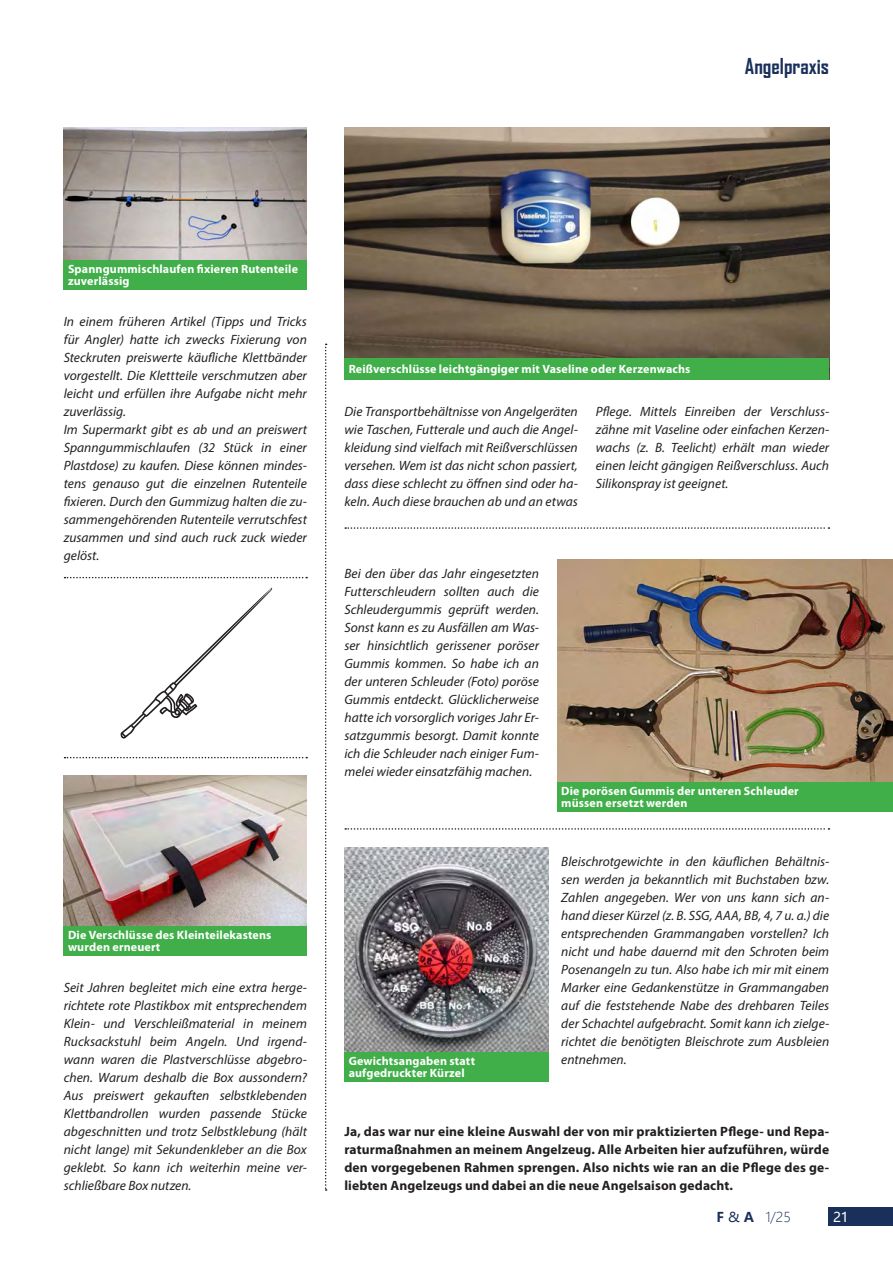
<style>
.page{position:relative;width:893px;height:1263px;background:#fff}
.page>*{position:absolute;margin:0;border:0;box-sizing:border-box;transform-origin:0 0}
.t1{font:700 21px "Agency FB";color:#1a2f5a}
.t2{font:italic 13.5px/18px "Myriad Pro";letter-spacing:.005em;color:#231f20;text-align:justify}
.t3{font:700 13.5px/18px "Myriad Pro";letter-spacing:.01em;color:#231f20;text-align:justify}
.t4{font:300 13.5px "Microsoft Ya Hei";color:#1a2f5a}
.t5{font:13.5px "Microsoft Ya Hei";color:#fff}
.t6{font:700 12px/12px "Myriad Pro";letter-spacing:.015em;color:#fff}
.s1{font-weight:700}
.s2{font-weight:400}
</style>
<div class="page">
<div style="left:829px;top:1208px;width:64px;height:18px;background:#1a2f5a"></div>
<img style="left:344px;top:128px;width:485px;height:230px">
<img style="left:64px;top:128px;width:243px;height:132px">
<img style="left:557px;top:560px;width:336px;height:222px">
<img style="left:64px;top:776px;width:243px;height:150px">
<img style="left:344px;top:848px;width:205px;height:204px">
<svg style="left:345px;top:527px;width:484px;height:2px"></svg>
<svg style="left:65px;top:577px;width:242px;height:1px"></svg>
<svg style="left:65px;top:757px;width:242px;height:1px"></svg>
<svg style="left:345px;top:828px;width:484px;height:2px"></svg>
<svg style="left:325px;top:344px;width:2px;height:847px"></svg>
<svg style="left:120px;top:588px;width:152px;height:151px"></svg>
<div style="left:64px;top:260px;width:243px;height:30px;background:#40ae49"></div>
<div style="left:344px;top:358px;width:485px;height:22px;background:#40ae49"></div>
<div style="left:64px;top:926px;width:243px;height:30px;background:#40ae49"></div>
<div style="left:557px;top:782px;width:336px;height:30px;background:#40ae49"></div>
<div style="left:344px;top:1052px;width:205px;height:30px;background:#40ae49"></div>
<h1 class="t1" style="left:745px;top:53px;width:86px">Angelpraxis</h1>
<p class="t6" style="left:68px;top:263px;width:231px">Spanngummischlaufen fixieren Rutenteile zuverlässig</p>
<p class="t2" style="left:64px;top:312px;width:245px;text-align:left">In einem früheren Artikel (Tipps und Tricks für Angler) hatte ich zwecks Fixierung von Steckruten preiswerte käufliche Klettbänder vorgestellt. Die Klettteile verschmutzen aber leicht und erfüllen ihre Aufgabe nicht mehr zuverlässig.<br>Im Supermarkt gibt es ab und an preiswert Spanngummischlaufen (32 Stück in einer Plastdose) zu kaufen. Diese können mindes&shy;tens genauso gut die einzelnen Rutenteile fixieren. Durch den Gummizug halten die zu&shy;sammengehörenden Rutenteile verrutschfest zusammen und sind auch ruck zuck wieder gelöst.</p>
<p class="t6" style="left:68px;top:929px;width:205px">Die Verschlüsse des Kleinteilekastens wurden erneuert</p>
<p class="t2" style="left:64px;top:978px;width:245px">Seit Jahren begleitet mich eine extra herge&shy;richtete rote Plastikbox mit entsprechendem Klein- und Verschleißmaterial in meinem Rucksackstuhl beim Angeln. Und irgend&shy;wann waren die Plastverschlüsse abgebro&shy;chen. Warum deshalb die Box aussondern?<br>Aus preiswert gekauften selbstklebenden Klettbandrollen wurden passende Stücke abgeschnitten und trotz Selbstklebung (hält nicht lange) mit Sekundenkleber an die Box geklebt. So kann ich weiterhin meine ver&shy;schließbare Box nutzen.</p>
<p class="t6" style="left:349px;top:363px;width:343px">Reißverschlüsse leichtgängiger mit Vaseline oder Kerzenwachs</p>
<p class="t2" style="left:344px;top:402px;width:235px">Die Transportbehältnisse von Angelgeräten wie Taschen, Futterale und auch die Angel&shy;kleidung sind vielfach mit Reißverschlüssen versehen. Wem ist das nicht schon passiert, dass diese schlecht zu öffnen sind oder ha&shy;keln. Auch diese brauchen ab und an etwas</p>
<p class="t2" style="left:596px;top:402px;width:235px">Pflege. Mittels Einreiben der Verschluss&shy;zähne mit Vaseline oder einfachen Kerzen&shy;wachs (z. B. Teelicht) erhält man wieder einen leicht gängigen Reißverschluss. Auch Silikonspray ist geeignet.</p>
<p class="t2" style="left:344px;top:564px;width:196px">Bei den über das Jahr eingesetzten Futterschleudern sollten auch die Schleudergummis geprüft werden.<br>Sonst kann es zu Ausfällen am Was&shy;ser hinsichtlich gerissener poröser Gummis kommen. So habe ich an der unteren Schleuder (Foto) poröse Gummis entdeckt. Glücklicherweise hatte ich vorsorglich voriges Jahr Er&shy;satzgummis besorgt. Damit konnte ich die Schleuder nach einiger Fum&shy;melei wieder einsatzfähig machen.</p>
<p class="t6" style="left:349px;top:1055px;width:128px">Gewichtsangaben statt aufgedruckter Kürzel</p>
<p class="t6" style="left:561px;top:785px;width:239px">Die porösen Gummis der unteren Schleuder müssen ersetzt werden</p>
<p class="t2" style="left:561px;top:852px;width:269px">Bleischrotgewichte in den käuflichen Behältnis&shy;sen werden ja bekanntlich mit Buchstaben bzw.<br>Zahlen angegeben. Wer von uns kann sich an&shy;hand dieser Kürzel (z. B. SSG, AAA, BB, 4, 7 u. a.) die entsprechenden Grammangaben vorstellen? Ich nicht und habe dauernd mit den Schroten beim Posenangeln zu tun. Also habe ich mir mit einem Marker eine Gedankenstütze in Grammangaben auf die feststehende Nabe des drehbaren Teiles der Schachtel aufgebracht. Somit kann ich zielge&shy;richtet die benötigten Bleischrote zum Ausbleien entnehmen.</p>
<p class="t3" style="left:344px;top:1122px;width:486px">Ja, das war nur eine kleine Auswahl der von mir praktizierten Pflege- und Repa&shy;raturmaßnahmen an meinem Angelzeug. Alle Arbeiten hier aufzuführen, würde den vorgegebenen Rahmen sprengen. Also nichts wie ran an die Pflege des ge&shy;liebten Angelzeugs und dabei an die neue Angelsaison gedacht.</p>
<p class="t4" style="left:717px;top:1208px;width:76px"><span class="s1">F</span> <span class="s2">&amp;</span> <span class="s1">A</span> 1/25</p>
<p class="t5" style="left:833px;top:1208px;width:17px">21</p>
</div>
